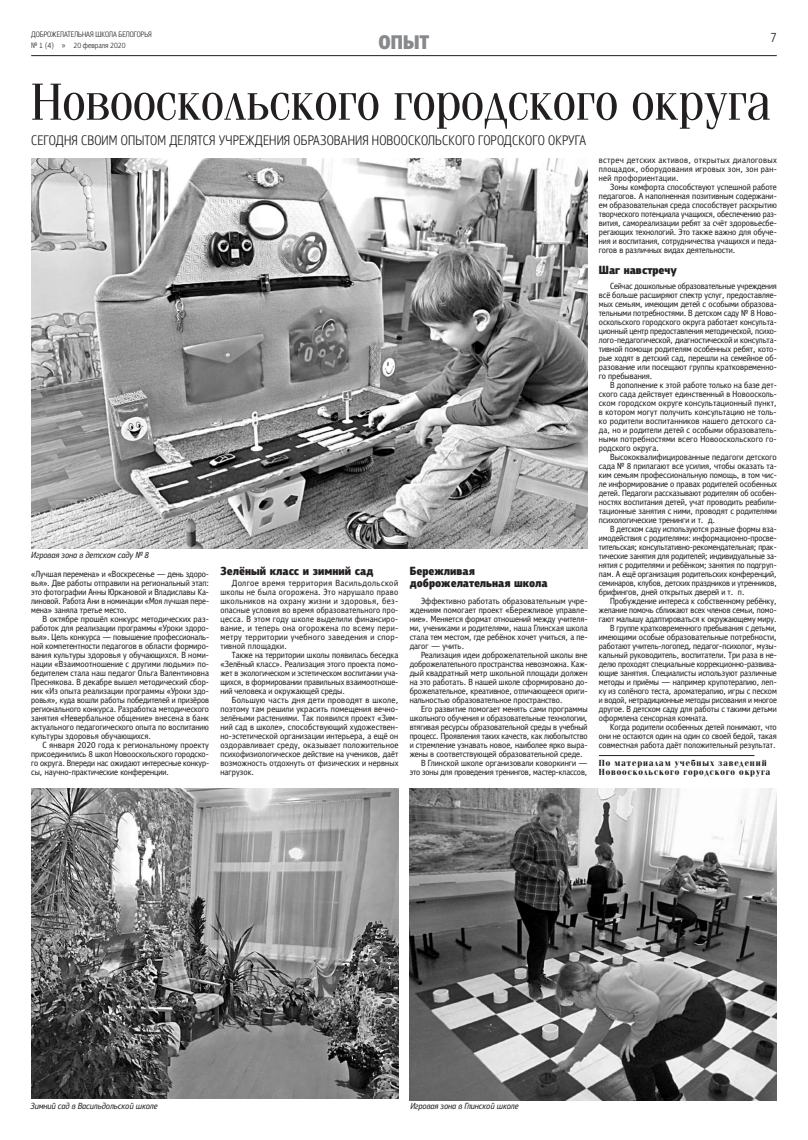
<style>
.page{position:relative;width:808px;height:1140px;background:#fff}
.page>*{position:absolute;margin:0;border:0;box-sizing:border-box;transform-origin:0 0}
.t1{font:53px "Free Fountain";letter-spacing:.01em;color:#231f20}
.t2{font:900 20px "Free Korocha";color:#87898c}
.t3{font:300 14px "Free Korocha";letter-spacing:.01em;color:#231f20}
.t4{font:900 12px/12px "Free Korocha";color:#231f20}
.t5{font:9px/9px "Free Korocha";color:#231f20;text-align:justify}
.t6{font:italic 9px "Free Korocha";letter-spacing:-.005em;color:#231f20}
.t7{font:700 9px/9px "Free Fountain";letter-spacing:.105em;color:#231f20}
.t8{font:300 8px/10.4px "Free Korocha";color:#231f20}
</style>
<div class="page">
<hr style="left:31px;top:55px;width:746px;height:1px;background:#231f20">
<hr style="left:599px;top:755px;width:155px;height:1px;background:#231f20">
<img style="left:31px;top:788px;width:367px;height:310px">
<img style="left:410px;top:788px;width:367px;height:312px">
<img style="left:31px;top:159px;width:556px;height:389px">
<p class="t8" style="left:31px;top:29px;width:122px">ДОБРОЖЕЛАТЕЛЬНАЯ ШКОЛА БЕЛОГОРЬЯ № 1 (4) » 20 февраля 2020</p>
<h2 class="t2" style="left:379px;top:30px;width:52px">ОПЫТ</h2>
<h3 class="t3" style="left:770px;top:29px;width:8px">7</h3>
<h1 class="t1" style="left:31px;top:75px;width:741px">Новооскольского городского округа</h1>
<h3 class="t3" style="left:31px;top:132px;width:556px">СЕГОДНЯ СВОИМ ОПЫТОМ ДЕЛЯТСЯ УЧРЕЖДЕНИЯ ОБРАЗОВАНИЯ НОВООСКОЛЬСКОГО ГОРОДСКОГО ОКРУГА</h3>
<p class="t6" style="left:31px;top:549px;width:119px">Игровая зона в детском саду № 8</p>
<p class="t5" style="left:31px;top:570px;width:179px">«Лучшая перемена» и «Воскресенье — день здоро&shy;вья». Две работы отправили на региональный этап: это фотографии Анны Юркановой и Владиславы Ка&shy;линовой. Работа Ани в номинации «Моя лучшая пере&shy;мена» заняла третье место.</p>
<p class="t5" style="left:31px;top:615px;width:179px;text-indent:11px">В октябре прошёл конкурс методических раз&shy;работок для реализации программы «Уроки здоро&shy;вья». Цель конкурса — повышение профессиональ&shy;ной компетентности педагогов в области формиро&shy;вания культуры здоровья у обучающихся. В номи&shy;нации «Взаимоотношение с другими людьми» по&shy;бедителем стала наш педагог Ольга Валентиновна Преснякова. В декабре вышел методический сбор&shy;ник «Из опыта реализации программы «Уроки здо&shy;ровья», куда вошли работы победителей и призёров регионального конкурса. Разработка методического занятия «Невербальное общение» внесена в банк актуального педагогического опыта по воспитанию культуры здоровья обучающихся.</p>
<p class="t5" style="left:31px;top:741px;width:179px;text-indent:11px">С января 2020 года к региональному проекту присоединились 8 школ Новооскольского городско&shy;го округа. Впереди нас ожидают интересные конкур&shy;сы, научно-практические конференции.</p>
<h3 class="t4" style="left:220px;top:565px;width:155px">Зелёный класс и зимний сад</h3>
<p class="t5" style="left:220px;top:579px;width:179px;text-indent:11px">Долгое время территория Васильдольской школы не была огорожена. Это нарушало право школьников на охрану жизни и здоровья, без&shy;опасные условия во время образовательного про&shy;цесса. В этом году школе выделили финансиро&shy;вание, и теперь она огорожена по всему пери&shy;метру территории учебного заведения и спор&shy;тивной площадки.</p>
<p class="t5" style="left:220px;top:651px;width:179px;text-indent:11px">Также на территории школы появилась беседка «Зелёный класс». Реализация этого проекта помо&shy;жет в экологическом и эстетическом воспитании уча&shy;щихся, в формировании правильных взаимоотноше&shy;ний человека и окружающей среды.</p>
<p class="t5" style="left:220px;top:696px;width:180px;text-indent:11px">Большую часть дня дети проводят в школе, поэтому там решили украсить помещения вечно&shy;зелёными растениями. Так появился проект «Зим&shy;ний сад в школе», способствующий художествен&shy;но-эстетической организации интерьера, а ещё он оздоравливает среду, оказывает положительное психофизиологическое действие на учеников, даёт возможность отдохнуть от физических и нервных нагрузок.</p>
<h3 class="t4" style="left:410px;top:565px;width:139px">Бережливая доброжелательная школа</h3>
<p class="t5" style="left:410px;top:597px;width:179px;text-indent:11px">Эффективно работать образовательным учре&shy;ждениям помогает проект «Бережливое управле&shy;ние». Меняется формат отношений между учителя&shy;ми, учениками и родителями, наша Глинская школа стала тем местом, где ребёнок хочет учиться, а пе&shy;дагог — учить.</p>
<p class="t5" style="left:410px;top:651px;width:179px;text-indent:11px">Реализация идеи доброжелательной школы вне доброжелательного пространства невозможна. Каж&shy;дый квадратный метр школьной площади должен на это работать. В нашей школе сформировано до&shy;брожелательное, креативное, отличающееся ориги&shy;нальностью образовательное пространство.</p>
<p class="t5" style="left:421px;top:705px;width:168px">Его развитие помогает менять сами программы</p>
<p class="t5" style="left:410px;top:714px;width:179px">школьного обучения и образовательные технологии,</p>
<p class="t5" style="left:410px;top:723px;width:179px">втягивая ресурсы образовательной среды в учебный</p>
<p class="t5" style="left:410px;top:732px;width:180px">процесс. Проявления таких качеств, как любопытство</p>
<p class="t5" style="left:410px;top:741px;width:179px">и стремление узнавать новое, наиболее ярко выра-</p>
<p class="t5" style="left:410px;top:750px;width:175px">жены в соответствующей образовательной среде.</p>
<p class="t5" style="left:421px;top:759px;width:168px">В Глинской школе организовали коворкинги —</p>
<p class="t5" style="left:410px;top:768px;width:179px">это зоны для проведения тренингов, мастер-классов,</p>
<p class="t5" style="left:599px;top:156px;width:179px">встреч детских активов, открытых диалоговых площадок, оборудования игровых зон, зон ран&shy;ней профориентации.</p>
<p class="t5" style="left:599px;top:183px;width:179px;text-indent:11px">Зоны комфорта способствуют успешной работе педагогов. А наполненная позитивным содержани&shy;ем образовательная среда способствует раскрытию творческого потенциала учащихся, обеспечению раз&shy;вития, самореализации ребят за счёт здоровьесбе&shy;регающих технологий. Это также важно для обуче&shy;ния и воспитания, сотрудничества учащихся и педа&shy;гогов в различных видах деятельности.</p>
<h3 class="t4" style="left:599px;top:264px;width:80px">Шаг навстречу</h3>
<p class="t5" style="left:599px;top:282px;width:179px;text-indent:11px">Сейчас дошкольные образовательные учреждения всё больше расширяют спектр услуг, предоставляе&shy;мых семьям, имеющим детей с особыми образова&shy;тельными потребностями. В детском саду № 8 Ново&shy;оскольского городского округа работает консульта&shy;ционный центр предоставления методической, психо&shy;лого-педагогической, диагностической и консульта&shy;тивной помощи родителям особенных ребят, кото&shy;рые ходят в детский сад, перешли на семейное об&shy;разование или посещают группы кратковременно&shy;го пребывания.</p>
<p class="t5" style="left:599px;top:381px;width:179px;text-indent:11px">В дополнение к этой работе только на базе дет&shy;ского сада действует единственный в Новоосколь&shy;ском городском округе консультационный пункт, в котором могут получить консультацию не толь&shy;ко родители воспитанников нашего детского са&shy;да, но и родители детей с особыми образователь&shy;ными потребностями всего Новооскольского го&shy;родского округа.</p>
<p class="t5" style="left:599px;top:453px;width:180px;text-indent:11px">Высококвалифицированные педагоги детского сада № 8 прилагают все усилия, чтобы оказать та&shy;ким семьям профессиональную помощь, в том чис&shy;ле информирование о правах родителей особенных детей. Педагоги рассказывают родителям об особен&shy;ностях воспитания детей, учат проводить реабили&shy;тационные занятия с ними, проводят с родителями психологические тренинги и т. д.</p>
<p class="t5" style="left:599px;top:525px;width:179px;text-indent:11px">В детском саду используются разные формы вза&shy;имодействия с родителями: информационно-просве&shy;тительская; консультативно-рекомендательная; прак&shy;тические занятия для родителей; индивидуальные за&shy;нятия с родителями и ребёнком; занятия по подгруп&shy;пам. А ещё организация родительских конференций, семинаров, клубов, детских праздников и утренников, брифингов, дней открытых дверей и т. п.</p>
<p class="t5" style="left:610px;top:597px;width:168px">Пробуждение интереса к собственному ребёнку,</p>
<p class="t5" style="left:599px;top:606px;width:179px">желание помочь сближают всех членов семьи, помо-</p>
<p class="t5" style="left:599px;top:615px;width:179px">гают малышу адаптироваться к окружающему миру.</p>
<p class="t5" style="left:610px;top:624px;width:168px">В группе кратковременного пребывания с детьми,</p>
<p class="t5" style="left:599px;top:633px;width:179px">имеющими особые образовательные потребности,</p>
<p class="t5" style="left:599px;top:642px;width:179px">работают учитель-логопед, педагог-психолог, музы-</p>
<p class="t5" style="left:599px;top:651px;width:179px">кальный руководитель, воспитатели. Три раза в не-</p>
<p class="t5" style="left:599px;top:660px;width:179px">делю проходят специальные коррекционно-развива-</p>
<p class="t5" style="left:599px;top:669px;width:179px">ющие занятия. Специалисты используют различные</p>
<p class="t5" style="left:599px;top:678px;width:179px">методы и приёмы — например крупотерапию, леп-</p>
<p class="t5" style="left:599px;top:687px;width:179px">ку из солёного теста, ароматерапию, игры с песком</p>
<p class="t5" style="left:599px;top:696px;width:179px">и водой, нетрадиционные методы рисования и многое</p>
<p class="t5" style="left:599px;top:705px;width:179px">другое. В детском саду для работы с такими детьми</p>
<p class="t5" style="left:599px;top:714px;width:111px">оформлена сенсорная комната.</p>
<p class="t5" style="left:610px;top:723px;width:168px">Когда родители особенных детей понимают, что</p>
<p class="t5" style="left:599px;top:732px;width:179px">они не остаются один на один со своей бедой, такая</p>
<p class="t5" style="left:599px;top:741px;width:178px">совместная работа даёт положительный результат.</p>
<p class="t7" style="left:599px;top:759px;width:173px">По материалам учебных заведений<br>Новооскольского городского округа</p>
<p class="t6" style="left:30px;top:1100px;width:129px">Зимний сад в Васильдольской школе</p>
<p class="t6" style="left:410px;top:1100px;width:110px">Игровая зона в Глинской школе</p>
</div>
